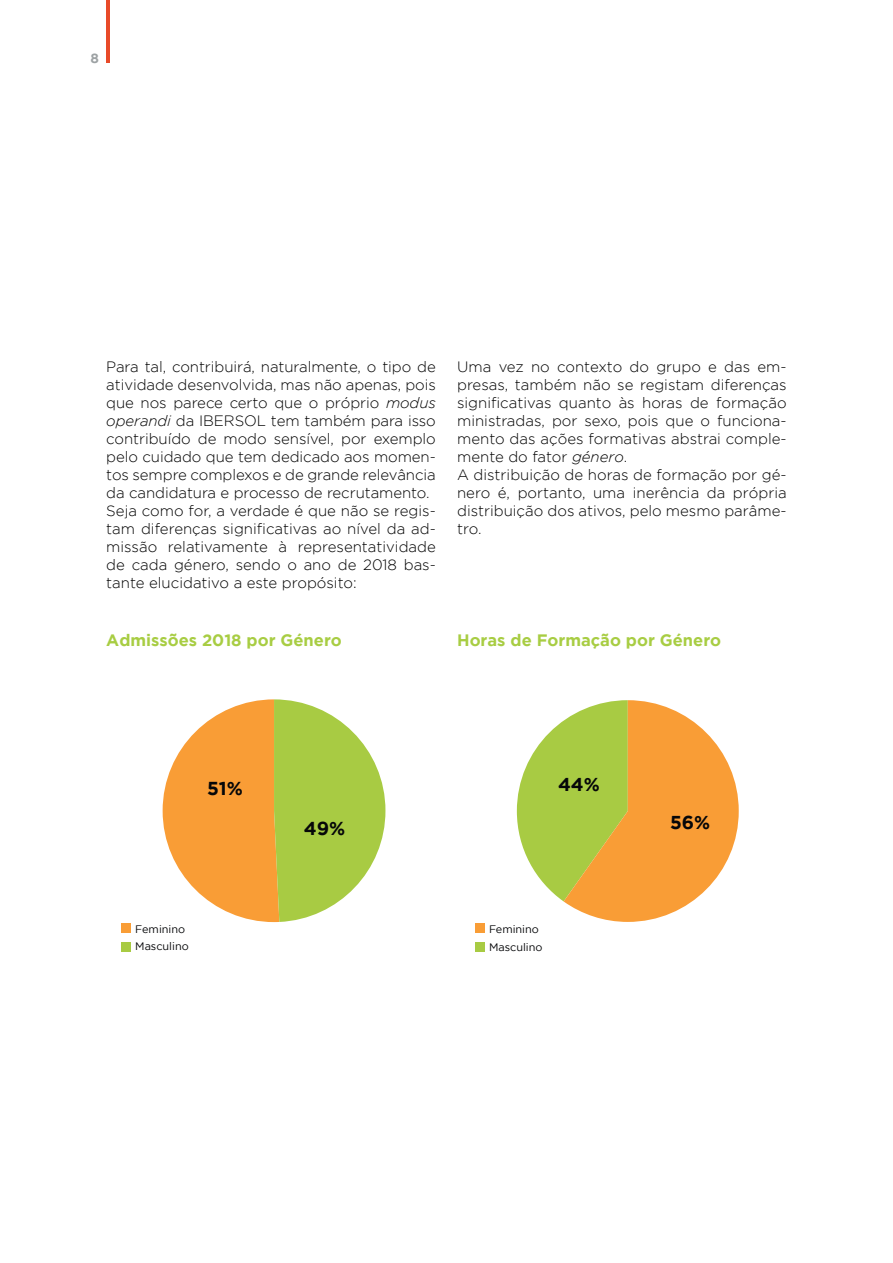
<style>
.page{position:relative;width:893px;height:1263px;background:#fff}
.page>*{position:absolute;margin:0;border:0;box-sizing:border-box;transform-origin:0 0}
.t1{font:700 18.75px "Gotham";color:#060709}
.t2{font:700 18.6px "Gotham";color:#060709}
.t3{font:700 16.5px "Gotham";color:#a8cd43}
.t4{font:300 15px/18px "Gotham";color:#000}
.t5{font:700 13.5px "Gotham";color:#9da2a4}
.t6{font:10.8px/17.9px "Gotham";color:#060709}
.s1{font-style:italic}
</style>
<div class="page">
<hr style="left:106px;top:0;width:3px;height:63px;background:#e84a29">
<svg style="left:517px;top:700px;width:222px;height:222px"></svg>
<div style="left:475px;top:923px;width:10px;height:10px;background:#f99d36"></div>
<div style="left:475px;top:943px;width:10px;height:9px;background:#a8cb43"></div>
<div style="left:121px;top:923px;width:10px;height:9px;background:#f99d36"></div>
<div style="left:121px;top:942px;width:10px;height:10px;background:#a8cb43"></div>
<svg style="left:163px;top:699px;width:222px;height:223px"></svg>
<p class="t5" style="left:90px;top:50px;width:10px">8</p>
<p class="t4" style="left:106px;top:358px;width:331px">Para tal, contribuirá, naturalmente, o tipo de atividade desenvolvida, mas não apenas, pois que nos parece certo que o próprio <span class="s1">modus operandi</span> da IBERSOL tem também para isso contribuído de modo sensível, por exemplo pelo cuidado que tem dedicado aos momen&shy;tos sempre complexos e de grande relevância da candidatura e processo de recrutamento.<br>Seja como for, a verdade é que não se regis&shy;tam diferenças significativas ao nível da ad&shy;missão relativamente à representatividade de cada género, sendo o ano de 2018 bas&shy;tante elucidativo a este propósito:</p>
<p class="t4" style="left:457px;top:358px;width:331px">Uma vez no contexto do grupo e das em&shy;presas, também não se registam diferenças significativas quanto às horas de formação ministradas, por sexo, pois que o funciona&shy;mento das ações formativas abstrai comple&shy;mente do fator <span class="s1">género</span>.<br>A distribuição de horas de formação por gé&shy;nero é, portanto, uma inerência da própria distribuição dos ativos, pelo mesmo parâme&shy;tro.</p>
<p class="t3" style="left:106px;top:630px;width:237px">Admissões 2018 por Género</p>
<p class="t3" style="left:457px;top:630px;width:266px">Horas de Formação por Género</p>
<p class="t1" style="left:207px;top:778px;width:37px">51%</p>
<p class="t6" style="left:135px;top:920px;width:55px">Feminino<br>Masculino</p>
<p class="t1" style="left:304px;top:818px;width:43px">49%</p>
<p class="t2" style="left:558px;top:773px;width:43px">44%</p>
<p class="t6" style="left:489px;top:920px;width:55px">Feminino<br>Masculino</p>
<p class="t2" style="left:670px;top:812px;width:42px">56%</p>
</div>
